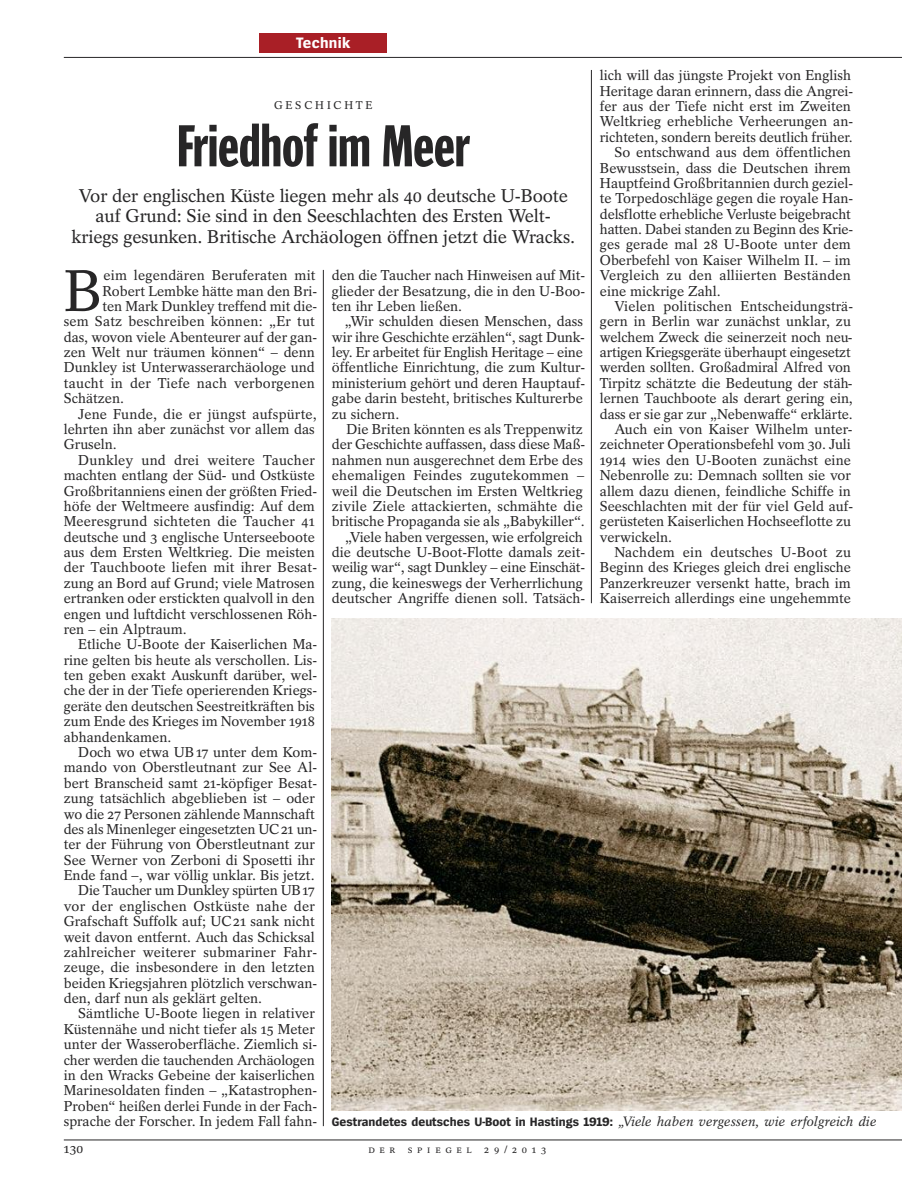
<style>
.page{position:relative;width:902px;height:1191px;background:#fff}
.page>*{position:absolute;margin:0;border:0;box-sizing:border-box;transform-origin:0 0}
.t1{font:60px "Spiegel Headline";letter-spacing:-.01em;color:#272627}
.t2{font:58.35px "Spiegel Serif";color:#272627}
.t3{font:18.3px/20.7px "Spiegel Serif";letter-spacing:-.01em;color:#272627;text-align:center}
.t4{font:700 15.75px "Spiegel Sans";letter-spacing:.02em;color:#fff}
.t5{font:14.25px/15.5px "Spiegel Serif";color:#272627;text-align:justify}
.t6{font:13.5px "Spiegel Serif";color:#272627}
.t7{font:700 12.75px "Spiegel Sans";color:#272627}
.t8{font:11.25px "Spiegel Serif";letter-spacing:.25em;color:#272627}
.t9{font:10.5px "Spiegel Serif";letter-spacing:.45em;color:#272627}
.s1{font-family:"Spiegel Serif";font-weight:400;font-style:italic;font-size:13.5px}
</style>
<div class="page">
<div style="left:259px;top:34px;width:128px;height:19px;background:#a91f26"></div>
<hr style="left:323px;top:270px;width:1px;height:856px;background:#272627">
<hr style="left:591px;top:70px;width:1px;height:533px;background:#272627">
<hr style="left:64px;top:1139px;width:837px;height:1px;background:#272627">
<hr style="left:64px;top:57px;width:837px;height:1px;background:#272627">
<svg style="left:332px;top:618px;width:569px;height:492px;background:#a79d8f"></svg>
<p class="t4" style="left:296px;top:37px;width:56px">Technik</p>
<p class="t5" style="left:600px;top:69px;width:252px">lich will das jüngste Projekt von English</p>
<p class="t5" style="left:600px;top:84px;width:255px">Heritage daran erinnern, dass die Angrei-</p>
<p class="t5" style="left:600px;top:100px;width:252px">fer aus der Tiefe nicht erst im Zweiten</p>
<p class="t5" style="left:600px;top:115px;width:255px">Weltkrieg erhebliche Verheerungen an-</p>
<p class="t5" style="left:600px;top:131px;width:254px">richteten, sondern bereits deutlich früher.</p>
<p class="t5" style="left:614px;top:146px;width:238px">So entschwand aus dem öffentlichen</p>
<p class="t5" style="left:600px;top:161px;width:252px">Bewusstsein, dass die Deutschen ihrem</p>
<p class="t5" style="left:600px;top:177px;width:255px">Hauptfeind Großbritannien durch geziel-</p>
<p class="t5" style="left:600px;top:192px;width:255px">te Torpedoschläge gegen die royale Han-</p>
<p class="t5" style="left:600px;top:207px;width:252px">delsflotte erhebliche Verluste beigebracht</p>
<p class="t5" style="left:600px;top:223px;width:255px">hatten. Dabei standen zu Beginn des Krie-</p>
<p class="t5" style="left:600px;top:238px;width:252px">ges gerade mal 28 U-Boote unter dem</p>
<p class="t5" style="left:600px;top:254px;width:252px">Oberbefehl von Kaiser Wilhelm II. – im</p>
<p class="t5" style="left:600px;top:269px;width:252px">Vergleich zu den alliierten Beständen</p>
<p class="t5" style="left:600px;top:284px;width:122px">eine mickrige Zahl.</p>
<p class="t5" style="left:614px;top:300px;width:240px">Vielen politischen Entscheidungsträ-</p>
<p class="t5" style="left:600px;top:315px;width:252px">gern in Berlin war zunächst unklar, zu</p>
<p class="t5" style="left:600px;top:330px;width:254px">welchem Zweck die seinerzeit noch neu-</p>
<p class="t5" style="left:600px;top:346px;width:252px">artigen Kriegsgeräte überhaupt eingesetzt</p>
<p class="t5" style="left:600px;top:361px;width:252px">werden sollten. Großadmiral Alfred von</p>
<p class="t5" style="left:600px;top:377px;width:254px">Tirpitz schätzte die Bedeutung der stäh-</p>
<p class="t5" style="left:600px;top:392px;width:254px">lernen Tauchboote als derart gering ein,</p>
<p class="t5" style="left:600px;top:407px;width:254px">dass er sie gar zur „Nebenwaffe“ erklärte.</p>
<p class="t5" style="left:614px;top:423px;width:240px">Auch ein von Kaiser Wilhelm unter-</p>
<p class="t5" style="left:600px;top:438px;width:252px">zeichneter Operationsbefehl vom 30. Juli</p>
<p class="t5" style="left:600px;top:453px;width:252px">1914 wies den U-Booten zunächst eine</p>
<p class="t5" style="left:600px;top:469px;width:252px">Nebenrolle zu: Demnach sollten sie vor</p>
<p class="t5" style="left:600px;top:484px;width:252px">allem dazu dienen, feindliche Schiffe in</p>
<p class="t5" style="left:600px;top:500px;width:255px">Seeschlachten mit der für viel Geld auf-</p>
<p class="t5" style="left:600px;top:515px;width:252px">gerüsteten Kaiserlichen Hochseeflotte zu</p>
<p class="t5" style="left:600px;top:530px;width:74px">verwickeln.</p>
<p class="t5" style="left:614px;top:546px;width:238px">Nachdem ein deutsches U-Boot zu</p>
<p class="t5" style="left:600px;top:561px;width:252px">Beginn des Krieges gleich drei englische</p>
<p class="t5" style="left:600px;top:576px;width:252px">Panzerkreuzer versenkt hatte, brach im</p>
<p class="t5" style="left:600px;top:592px;width:252px">Kaiserreich allerdings eine ungehemmte</p>
<p class="t8" style="left:274px;top:101px;width:100px">GESCHICHTE</p>
<h1 class="t1" style="left:177px;top:124px;width:295px">Friedhof im Meer</h1>
<p class="t3" style="left:72px;top:187px;width:505px">Vor der englischen Küste liegen mehr als 40 deutsche U-Boote auf Grund: Sie sind in den Seeschlachten des Ersten Welt&shy;kriegs gesunken. Britische Archäologen öffnen jetzt die Wracks.</p>
<p class="t5" style="left:332px;top:269px;width:255px">den die Taucher nach Hinweisen auf Mit&shy;glieder der Besatzung, die in den U-Boo&shy;ten ihr Leben ließen.</p>
<p class="t5" style="left:332px;top:315px;width:255px;text-align:left;text-indent:13px">„Wir schulden diesen Menschen, dass wir ihre Geschichte erzählen“, sagt Dunk&shy;ley. Er arbeitet für English Heritage – eine öffentliche Einrichtung, die zum Kultur&shy;ministerium gehört und deren Hauptauf&shy;gabe darin besteht, britisches Kulturerbe zu sichern.</p>
<p class="t5" style="left:332px;top:423px;width:255px;text-align:right">Die Briten könnten es als Treppenwitz der Geschichte auffassen, dass diese Maß&shy;nahmen nun ausgerechnet dem Erbe des ehemaligen Feindes zugutekommen – weil die Deutschen im Ersten Weltkrieg zivile Ziele attackierten, schmähte die britische Propaganda sie als „Babykiller“. „Viele haben vergessen, wie erfolgreich die deutsche U-Boot-Flotte damals zeit&shy;weilig war“, sagt Dunkley – eine Einschät&shy;zung, die keineswegs der Verherrlichung deutscher Angriffe dienen soll. Tatsäch-</p>
<h2 class="t2" style="left:64px;top:270px;width:40px">B</h2>
<p class="t5" style="left:103px;top:269px;width:214px">eim legendären Beruferaten mit</p>
<p class="t5" style="left:103px;top:284px;width:216px">Robert Lembke hätte man den Bri-</p>
<p class="t5" style="left:103px;top:300px;width:216px">ten Mark Dunkley treffend mit die-</p>
<p class="t5" style="left:64px;top:315px;width:252px">sem Satz beschreiben können: „Er tut</p>
<p class="t5" style="left:64px;top:330px;width:255px">das, wovon viele Abenteurer auf der gan-</p>
<p class="t5" style="left:64px;top:346px;width:252px">zen Welt nur träumen können“ – denn</p>
<p class="t5" style="left:64px;top:361px;width:252px">Dunkley ist Unterwasserarchäologe und</p>
<p class="t5" style="left:64px;top:377px;width:252px">taucht in der Tiefe nach verborgenen</p>
<p class="t5" style="left:64px;top:392px;width:62px">Schätzen.</p>
<p class="t5" style="left:78px;top:407px;width:240px">Jene Funde, die er jüngst aufspürte,</p>
<p class="t5" style="left:64px;top:423px;width:252px">lehrten ihn aber zunächst vor allem das</p>
<p class="t5" style="left:64px;top:438px;width:55px">Gruseln.</p>
<p class="t5" style="left:78px;top:453px;width:238px">Dunkley und drei weitere Taucher</p>
<p class="t5" style="left:64px;top:469px;width:252px">machten entlang der Süd- und Ostküste</p>
<p class="t5" style="left:64px;top:484px;width:255px">Großbritanniens einen der größten Fried-</p>
<p class="t5" style="left:64px;top:500px;width:252px">höfe der Weltmeere ausfindig: Auf dem</p>
<p class="t5" style="left:64px;top:515px;width:252px">Meeresgrund sichteten die Taucher 41</p>
<p class="t5" style="left:64px;top:530px;width:252px">deutsche und 3 englische Unterseeboote</p>
<p class="t5" style="left:64px;top:546px;width:252px">aus dem Ersten Weltkrieg. Die meisten</p>
<p class="t5" style="left:64px;top:561px;width:255px">der Tauchboote liefen mit ihrer Besat-</p>
<p class="t5" style="left:64px;top:576px;width:252px">zung an Bord auf Grund; viele Matrosen</p>
<p class="t5" style="left:64px;top:592px;width:252px">ertranken oder erstickten qualvoll in den</p>
<p class="t5" style="left:64px;top:607px;width:255px">engen und luftdicht verschlossenen Röh-</p>
<p class="t5" style="left:64px;top:623px;width:124px">ren – ein Alptraum.</p>
<p class="t5" style="left:78px;top:638px;width:240px">Etliche U-Boote der Kaiserlichen Ma-</p>
<p class="t5" style="left:64px;top:653px;width:255px">rine gelten bis heute als verschollen. Lis-</p>
<p class="t5" style="left:64px;top:669px;width:255px">ten geben exakt Auskunft darüber, wel-</p>
<p class="t5" style="left:64px;top:684px;width:255px">che der in der Tiefe operierenden Kriegs-</p>
<p class="t5" style="left:64px;top:699px;width:252px">geräte den deutschen Seestreitkräften bis</p>
<p class="t5" style="left:64px;top:715px;width:252px">zum Ende des Krieges im November 1918</p>
<p class="t5" style="left:64px;top:730px;width:109px">abhandenkamen.</p>
<p class="t5" style="left:78px;top:746px;width:240px">Doch wo etwa UB17 unter dem Kom-</p>
<p class="t5" style="left:64px;top:761px;width:255px">mando von Oberstleutnant zur See Al-</p>
<p class="t5" style="left:64px;top:776px;width:255px">bert Branscheid samt 21-köpfiger Besat-</p>
<p class="t5" style="left:64px;top:792px;width:252px">zung tatsächlich abgeblieben ist – oder</p>
<p class="t5" style="left:64px;top:807px;width:252px">wo die 27 Personen zählende Mannschaft</p>
<p class="t5" style="left:64px;top:822px;width:255px">des als Minenleger eingesetzten UC21 un-</p>
<p class="t5" style="left:64px;top:838px;width:252px">ter der Führung von Oberstleutnant zur</p>
<p class="t5" style="left:64px;top:853px;width:252px">See Werner von Zerboni di Sposetti ihr</p>
<p class="t5" style="left:64px;top:869px;width:252px">Ende fand –, war völlig unklar. Bis jetzt.</p>
<p class="t5" style="left:78px;top:884px;width:238px">Die Taucher um Dunkley spürten UB17</p>
<p class="t5" style="left:64px;top:899px;width:252px">vor der englischen Ostküste nahe der</p>
<p class="t5" style="left:64px;top:915px;width:252px">Grafschaft Suffolk auf; UC21 sank nicht</p>
<p class="t5" style="left:64px;top:930px;width:252px">weit davon entfernt. Auch das Schicksal</p>
<p class="t5" style="left:64px;top:945px;width:255px">zahlreicher weiterer submariner Fahr-</p>
<p class="t5" style="left:64px;top:961px;width:252px">zeuge, die insbesondere in den letzten</p>
<p class="t5" style="left:64px;top:976px;width:255px">beiden Kriegsjahren plötzlich verschwan-</p>
<p class="t5" style="left:64px;top:992px;width:200px">den, darf nun als geklärt gelten.</p>
<p class="t5" style="left:78px;top:1007px;width:238px">Sämtliche U-Boote liegen in relativer</p>
<p class="t5" style="left:64px;top:1022px;width:252px">Küstennähe und nicht tiefer als 15 Meter</p>
<p class="t5" style="left:64px;top:1038px;width:255px">unter der Wasseroberfläche. Ziemlich si-</p>
<p class="t5" style="left:64px;top:1053px;width:252px">cher werden die tauchenden Archäologen</p>
<p class="t5" style="left:64px;top:1068px;width:252px">in den Wracks Gebeine der kaiserlichen</p>
<p class="t5" style="left:64px;top:1084px;width:255px">Marinesoldaten finden – „Katastrophen-</p>
<p class="t5" style="left:64px;top:1099px;width:255px">Proben“ heißen derlei Funde in der Fach-</p>
<p class="t5" style="left:64px;top:1115px;width:255px">sprache der Forscher. In jedem Fall fahn-</p>
<p class="t7" style="left:332px;top:1117px;width:546px">Gestrandetes deutsches U-Boot in Hastings 1919: <span class="s1">„Viele haben vergessen, wie erfolgreich die</span></p>
<p class="t6" style="left:64px;top:1143px;width:21px">130</p>
<p class="t9" style="left:368px;top:1145px;width:179px">DER SPIEGEL 29/2013</p>
</div>
